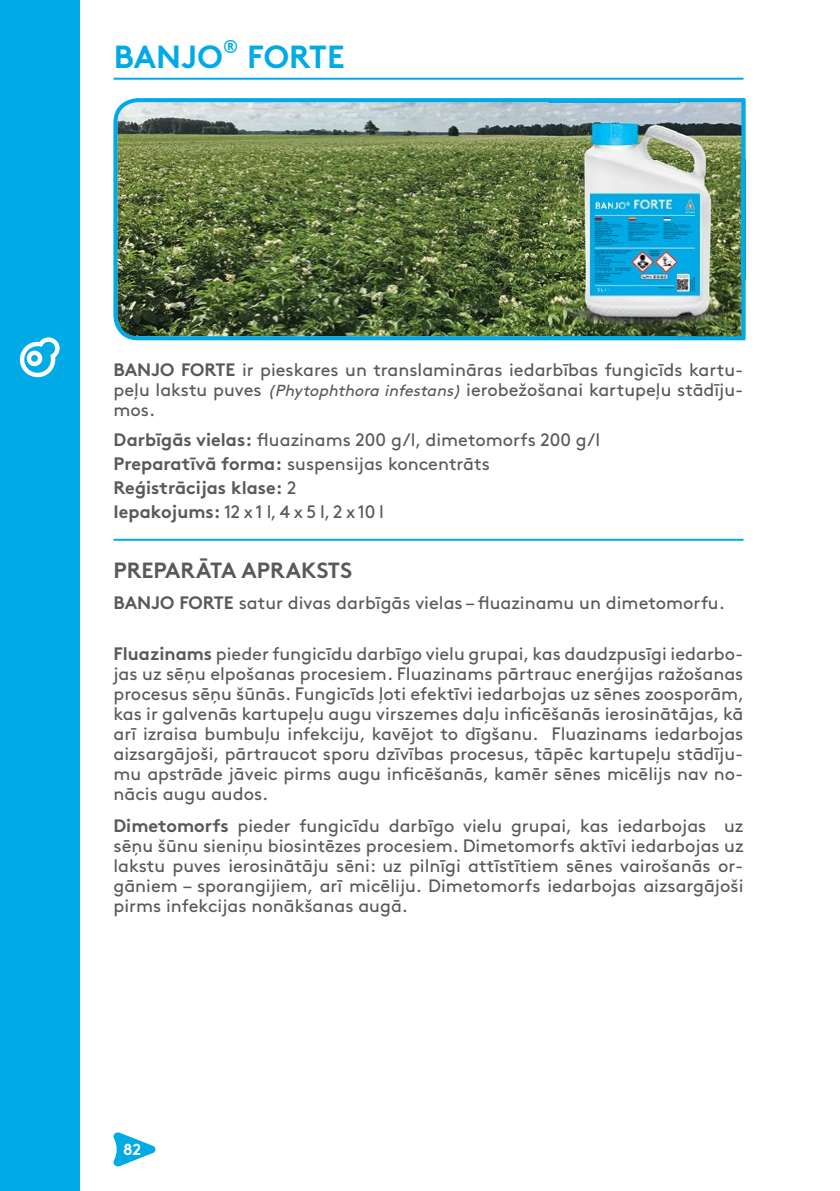
<style>
.page{position:relative;width:840px;height:1191px;background:#fff}
.page>*{position:absolute;margin:0;border:0;box-sizing:border-box;transform-origin:0 0}
.t1{font:700 32px "Brown";letter-spacing:.005em;color:#00aae7}
.t2{font:700 22px "Brown";color:#58595b}
.t3{font:700 18.6px "Brown";color:#00aae7}
.t4{font:18px/20px "Brown Pro";color:#58595b;text-align:justify}
.t5{font:700 18px "Brown";color:#58595b}
.t6{font:700 16px "Brown";color:#fff}
.s1{font-family:"Brown";font-weight:700}
.s2{font-style:italic;font-size:16px}
.s3{font-family:"Brown Pro";font-weight:400}
</style>
<div class="page">
<div style="left:0;top:0;width:79px;height:1191px;background:#00aae7"></div>
<hr style="left:113px;top:539px;width:630px;height:2px;background:#00aae7">
<hr style="left:113px;top:78px;width:630px;height:2px;background:#00aae7">
<svg style="left:113px;top:1132px;width:43px;height:34px"></svg>
<svg style="left:20px;top:337px;width:40px;height:40px"></svg>
<img style="left:113px;top:98px;width:632px;height:242px">
<img style="left:548px;top:99px;width:131px;height:3px">
<img style="left:679px;top:99px;width:66px;height:60px">
<img style="left:741px;top:159px;width:4px;height:120px">
<img style="left:548px;top:336px;width:131px;height:3px">
<img style="left:679px;top:279px;width:66px;height:60px">
<h1 class="t1" style="left:114px;top:31px;width:110px">BANJO</h1>
<p class="t3" style="left:223px;top:32px;width:17px">®</p>
<h1 class="t1" style="left:247px;top:31px;width:99px">FORTE</h1>
<p class="t4" style="left:113px;top:358px;width:631px"><span class="s1">BANJO FORTE</span> ir pieskares un translamināras iedarbības fungicīds kartu&shy;peļu lakstu puves <span class="s2">(Phytophthora infestans)</span> ierobežošanai kartupeļu stādīju&shy;mos.</p>
<p class="t4" style="left:113px;top:426px;width:488px;line-height:24px"><span class="s1">Darbīgās vielas:</span> fluazinams 200 g/l, dimetomorfs 200 g/l<br><span class="s1">Preparatīvā forma:</span> suspensijas koncentrāts</p>
<p class="t5" style="left:113px;top:473px;width:184px">Reģistrācijas klase: <span class="s3">2</span></p>
<p class="t4" style="left:113px;top:500px;width:272px"><span class="s1">Iepakojums:</span> 12 x 1 l, 4 x 5 l, 2 x 10 l</p>
<p class="t2" style="left:113px;top:552px;width:240px">PREPARĀTA APRAKSTS</p>
<p class="t4" style="left:113px;top:591px;width:612px"><span class="s1">BANJO FORTE</span> satur divas darbīgās vielas – fluazinamu un dimetomorfu.</p>
<p class="t4" style="left:113px;top:642px;width:632px"><span class="s1">Fluazinams</span> pieder fungicīdu darbīgo vielu grupai, kas daudzpusīgi iedarbo&shy;jas uz sēņu elpošanas procesiem. Fluazinams pārtrauc enerģijas ražošanas procesus sēņu šūnās. Fungicīds ļoti efektīvi iedarbojas uz sēnes zoosporām, kas ir galvenās kartupeļu augu virszemes daļu inficēšanās ierosinātājas, kā arī izraisa bumbuļu infekciju, kavējot to dīgšanu. Fluazinams iedarbojas aizsargājoši, pārtraucot sporu dzīvības procesus, tāpēc kartupeļu stādīju&shy;mu apstrāde jāveic pirms augu inficēšanās, kamēr sēnes micēlijs nav no&shy;nācis augu audos.</p>
<p class="t4" style="left:113px;top:814px;width:631px"><span class="s1">Dimetomorfs</span> pieder fungicīdu darbīgo vielu grupai, kas iedarbojas uz sēņu šūnu sieniņu biosintēzes procesiem. Dimetomorfs aktīvi iedarbojas uz lakstu puves ierosinātāju sēni: uz pilnīgi attīstītiem sēnes vairošanās or&shy;gāniem – sporangijiem, arī micēliju. Dimetomorfs iedarbojas aizsargājoši pirms infekcijas nonākšanas augā.</p>
<p class="t6" style="left:123px;top:1136px;width:20px">82</p>
</div>
